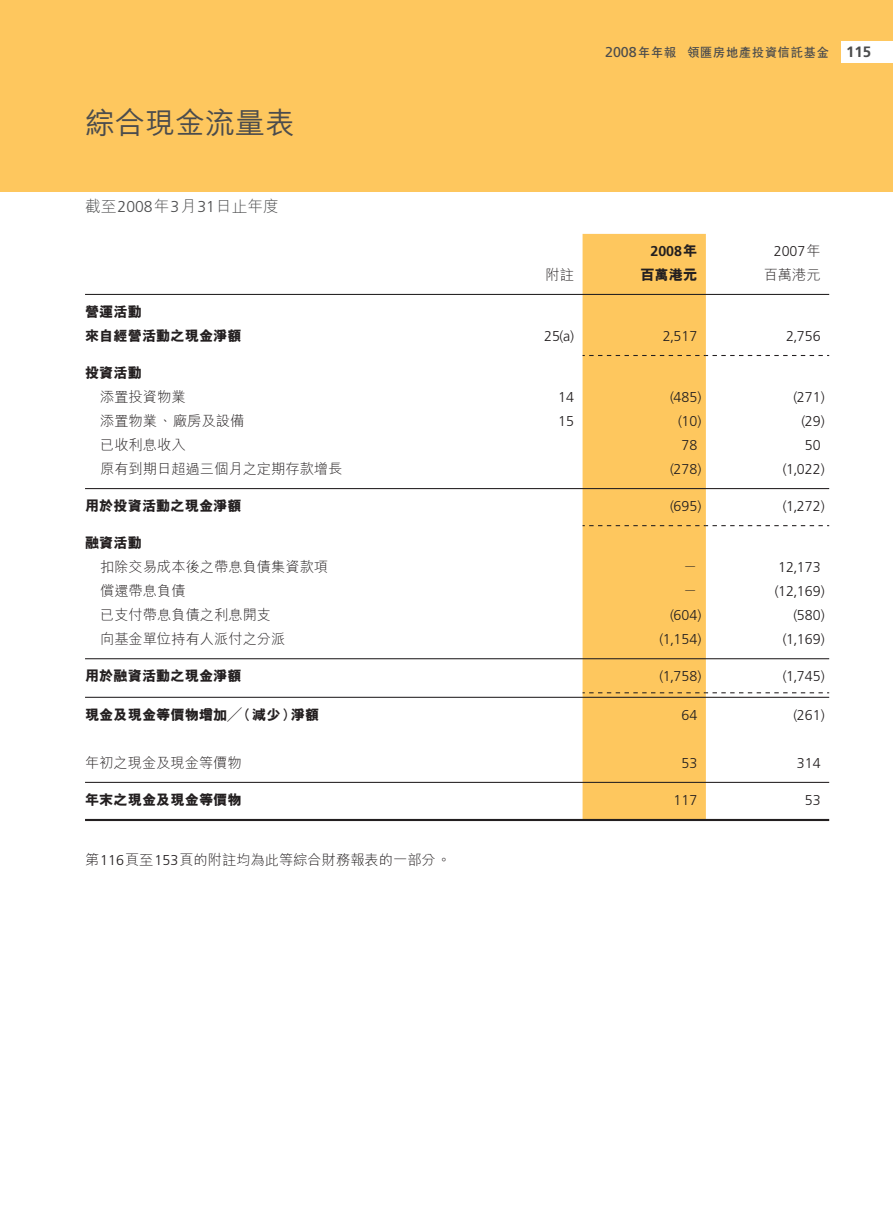
<style>
.page{position:relative;width:893px;height:1212px;background:#fff}
.page>*{position:absolute;margin:0;border:0;box-sizing:border-box;transform-origin:0 0}
.t1{font:500 30px "M Hei HK";color:#4b4c4d}
.t2{font:300 15.75px "M Hei HK";color:#4b4c4d}
.t3{font:700 15px "Frutiger LT Std";color:#4b4c4d}
.t4{font:300 14.25px "Frutiger LT Std";color:#231f20}
.t5{font:300 14.25px "M Hei HK";color:#231f20}
.t6{font:800 14.25px/24px "M Hei HK";color:#231f20}
.t7{font:700 14.25px "Frutiger LT Std";color:#231f20}
.t8{font:700 12.75px "C Hei 2 HK";letter-spacing:.015em;color:#4b4c4d}
.s1{font-family:"Frutiger LT Std";font-weight:400;font-size:14.25px}
.s2{font-family:"Frutiger LT Std"}
.s3{font-family:"M Hei HK";font-weight:800}
.s4{font-family:"M Hei HK"}
</style>
<div class="page">
<div style="left:0;top:0;width:893px;height:191px;background:#fec75e"></div>
<div style="left:842px;top:41px;width:51px;height:22px;background:#fff"></div>
<div style="left:583px;top:234px;width:123px;height:585px;background:#fec75e"></div>
<hr style="left:85px;top:294px;width:744px;height:1px;background:#231f20">
<hr style="left:85px;top:488px;width:744px;height:1px;background:#231f20">
<hr style="left:85px;top:658px;width:744px;height:1px;background:#231f20">
<hr style="left:85px;top:697px;width:744px;height:1px;background:#231f20">
<hr style="left:85px;top:782px;width:744px;height:1px;background:#231f20">
<hr style="left:85px;top:819px;width:744px;height:2px;background:#231f20">
<svg style="left:583px;top:355px;width:246px;height:1px"></svg>
<svg style="left:583px;top:525px;width:246px;height:1px"></svg>
<svg style="left:583px;top:692px;width:246px;height:1px"></svg>
<h1 class="t1" style="left:85px;top:111px;width:211px">綜合現金流量表</h1>
<p class="t8" style="left:605px;top:47px;width:225px"><span class="s1">2008</span>年年報 領匯房地產投資信託基金</p>
<p class="t3" style="left:846px;top:44px;width:27px">115</p>
<p class="t2" style="left:85px;top:200px;width:195px">截至<span class="s2">2008</span>年<span class="s2">3</span>月<span class="s2">31</span>日止年度</p>
<p class="t6" style="left:85px;top:302px;width:158px">營運活動<br>來自經營活動之現金淨額</p>
<p class="t7" style="left:650px;top:244px;width:48px">2008<span class="s3">年</span></p>
<p class="t4" style="left:774px;top:244px;width:48px">2007<span class="s4">年</span></p>
<p class="t5" style="left:546px;top:269px;width:30px">附註</p>
<p class="t6" style="left:640px;top:265px;width:58px">百萬港元</p>
<p class="t5" style="left:764px;top:269px;width:59px">百萬港元</p>
<p class="t4" style="left:544px;top:329px;width:31px">25(a)</p>
<p class="t4" style="left:663px;top:329px;width:36px">2,517</p>
<p class="t4" style="left:786px;top:329px;width:36px">2,756</p>
<p class="t6" style="left:85px;top:363px;width:58px">投資活動</p>
<p class="t5" style="left:100px;top:391px;width:87px">添置投資物業</p>
<p class="t4" style="left:558px;top:390px;width:17px">14</p>
<p class="t4" style="left:670px;top:390px;width:33px">(485)</p>
<p class="t4" style="left:793px;top:390px;width:33px">(271)</p>
<p class="t5" style="left:100px;top:415px;width:146px">添置物業、廠房及設備</p>
<p class="t4" style="left:558px;top:414px;width:17px">15</p>
<p class="t4" style="left:678px;top:414px;width:25px">(10)</p>
<p class="t4" style="left:801px;top:414px;width:25px">(29)</p>
<p class="t5" style="left:100px;top:439px;width:87px">已收利息收入</p>
<p class="t4" style="left:681px;top:438px;width:17px">78</p>
<p class="t4" style="left:805px;top:438px;width:17px">50</p>
<p class="t5" style="left:100px;top:463px;width:244px">原有到期日超過三個月之定期存款增長</p>
<p class="t4" style="left:670px;top:462px;width:33px">(278)</p>
<p class="t4" style="left:783px;top:462px;width:43px">(1,022)</p>
<p class="t6" style="left:85px;top:496px;width:158px">用於投資活動之現金淨額</p>
<p class="t4" style="left:670px;top:499px;width:33px">(695)</p>
<p class="t4" style="left:783px;top:499px;width:43px">(1,272)</p>
<p class="t6" style="left:85px;top:533px;width:58px">融資活動</p>
<p class="t5" style="left:100px;top:562px;width:229px">扣除交易成本後之帶息負債集資款項</p>
<p class="t5" style="left:683px;top:562px;width:16px">－</p>
<p class="t4" style="left:778px;top:560px;width:44px">12,173</p>
<p class="t5" style="left:100px;top:586px;width:87px">償還帶息負債</p>
<p class="t5" style="left:683px;top:586px;width:16px">－</p>
<p class="t4" style="left:775px;top:584px;width:51px">(12,169)</p>
<p class="t5" style="left:100px;top:610px;width:172px">已支付帶息負債之利息開支</p>
<p class="t4" style="left:670px;top:608px;width:33px">(604)</p>
<p class="t4" style="left:793px;top:608px;width:33px">(580)</p>
<p class="t5" style="left:100px;top:634px;width:187px">向基金單位持有人派付之分派</p>
<p class="t4" style="left:659px;top:632px;width:43px">(1,154)</p>
<p class="t4" style="left:783px;top:632px;width:43px">(1,169)</p>
<p class="t6" style="left:85px;top:666px;width:158px">用於融資活動之現金淨額</p>
<p class="t4" style="left:659px;top:670px;width:43px">(1,758)</p>
<p class="t4" style="left:783px;top:670px;width:43px">(1,745)</p>
<p class="t6" style="left:85px;top:704px;width:236px">現金及現金等價物增加╱（減少）淨額</p>
<p class="t4" style="left:681px;top:708px;width:17px">64</p>
<p class="t4" style="left:793px;top:708px;width:33px">(261)</p>
<p class="t5" style="left:85px;top:757px;width:158px">年初之現金及現金等價物</p>
<p class="t4" style="left:681px;top:756px;width:17px">53</p>
<p class="t4" style="left:797px;top:756px;width:25px">314</p>
<p class="t6" style="left:85px;top:790px;width:158px">年末之現金及現金等價物</p>
<p class="t4" style="left:674px;top:793px;width:25px">117</p>
<p class="t4" style="left:805px;top:793px;width:17px">53</p>
<p class="t5" style="left:85px;top:855px;width:367px">第<span class="s2">116</span>頁至<span class="s2">153</span>頁的附註均為此等綜合財務報表的一部分。</p>
</div>
